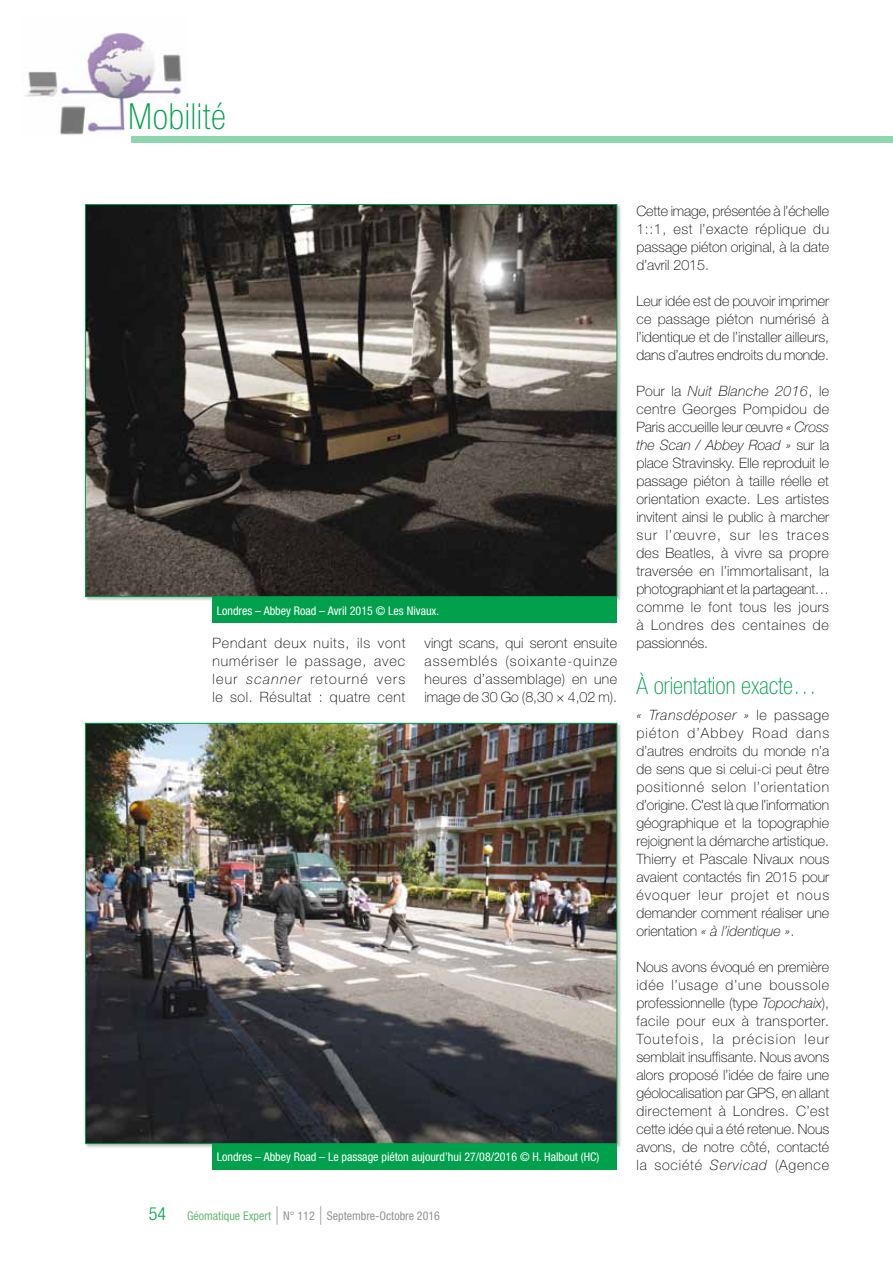
<style>
.page{position:relative;width:893px;height:1263px;background:#fff}
.page>*{position:absolute;margin:0;border:0;box-sizing:border-box;transform-origin:0 0}
.t1{font:100 condensed 36px "Helvetica Neue";letter-spacing:.02em;color:#00a04c}
.t2{font:100 condensed 24px "Helvetica Neue";color:#00a04c}
.t3{font:100 14.25px/18px "Helvetica Neue";letter-spacing:.03em;color:#000;text-align:justify}
.t4{font:condensed 12px "Helvetica Neue";color:#fff}
.t5{font:condensed 12px "Helvetica Neue";color:#929395}
.s1{font-style:italic}
.s2{font-weight:300;font-size:18px;color:#00a04c}
.s3{color:#6ab776}
</style>
<div class="page">
<img style="left:25px;top:32px;width:157px;height:104px">
<div style="left:131px;top:136px;width:762px;height:6px;background:#8fd5b0"></div>
<img style="left:87px;top:206px;width:528px;height:389px">
<img style="left:87px;top:725px;width:528px;height:417px">
<div style="left:213px;top:597px;width:404px;height:25px;background:#00a04c"></div>
<div style="left:213px;top:1144px;width:404px;height:25px;background:#00a04c"></div>
<h1 class="t1" style="left:129px;top:96px;width:99px">Mobilité</h1>
<p class="t4" style="left:217px;top:603px;width:224px">Londres – Abbey Road – Avril 2015 © Les Nivaux.</p>
<p class="t3" style="left:213px;top:634px;width:194px">Pendant deux nuits, ils vont numériser le passage, avec leur <span class="s1">scanner</span> retourné vers le sol. Résultat : quatre cent</p>
<p class="t3" style="left:424px;top:634px;width:194px">vingt scans, qui seront ensuite assemblés (soixante-quinze heures d’assemblage) en une image de 30 Go (8,30 × 4,02 m).</p>
<p class="t4" style="left:217px;top:1150px;width:384px">Londres – Abbey Road – Le passage piéton aujourd’hui 27/08/2016 © H. Halbout (HC)</p>
<p class="t5" style="left:149px;top:1209px;width:293px"><span class="s2">54</span> <span class="s3">Géomatique Expert</span> N° 112 Septembre-Octobre 2016</p>
<p class="t3" style="left:636px;top:202px;width:194px">Cette image, présentée à l’échelle 1::1, est l’exacte réplique du passage piéton original, à la date d’avril 2015.</p>
<p class="t3" style="left:636px;top:292px;width:194px">Leur idée est de pouvoir imprimer ce passage piéton numérisé à l’identique et de l’installer ailleurs, dans d’autres endroits du monde.</p>
<p class="t3" style="left:636px;top:382px;width:194px">Pour la <span class="s1">Nuit Blanche 2016</span>, le centre Georges Pompidou de Paris accueille leur œuvre <span class="s1">« Cross the Scan / Abbey Road »</span> sur la place Stravinsky. Elle reproduit le passage piéton à taille réelle et orientation exacte. Les artistes invitent ainsi le public à marcher sur l’œuvre, sur les traces des Beatles, à vivre sa propre traversée en l’immortalisant, la photographiant et la partageant… comme le font tous les jours à Londres des centaines de passionnés.</p>
<h2 class="t2" style="left:636px;top:672px;width:182px">À orientation exacte…</h2>
<p class="t3" style="left:636px;top:706px;width:194px"><span class="s1">« Transdéposer »</span> le passage piéton d’Abbey Road dans d’autres endroits du monde n’a de sens que si celui-ci peut être positionné selon l’orientation d’origine. C’est là que l’information géographique et la topographie rejoignent la démarche artistique.<br>Thierry et Pascale Nivaux nous avaient contactés fin 2015 pour évoquer leur projet et nous demander comment réaliser une orientation <span class="s1">« à l’identique »</span>.</p>
<p class="t3" style="left:636px;top:958px;width:194px">Nous avons évoqué en première idée l’usage d’une boussole professionnelle (type <span class="s1">Topochaix</span>), facile pour eux à transporter.<br>Toutefois, la précision leur semblait insuffisante. Nous avons alors proposé l’idée de faire une géolocalisation par GPS, en allant directement à Londres. C’est cette idée qui a été retenue. Nous avons, de notre côté, contacté la société <span class="s1">Servicad</span> (Agence</p>
</div>
